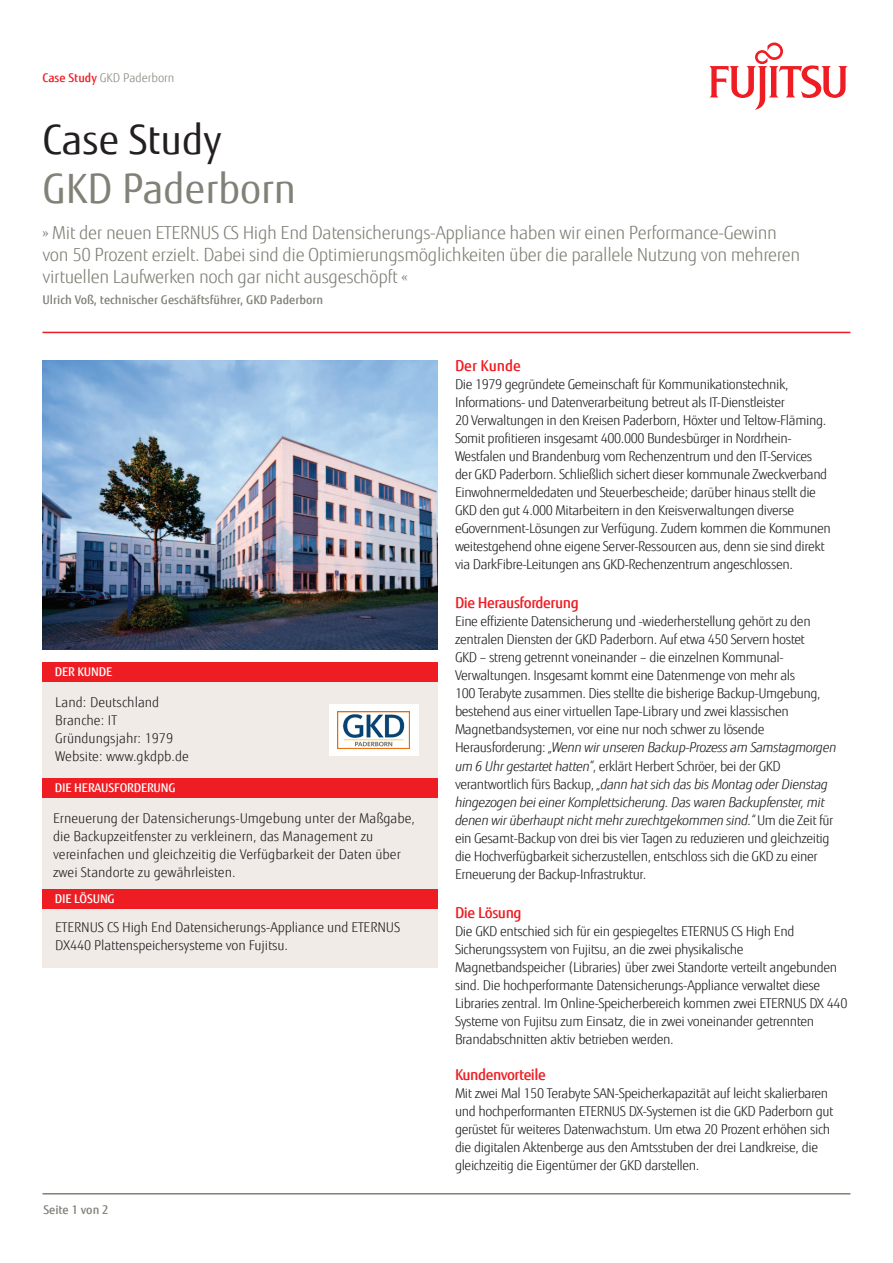
<style>
.page{position:relative;width:893px;height:1263px;background:#fff}
.page>*{position:absolute;margin:0;border:0;box-sizing:border-box;transform-origin:0 0}
.t1{font:40.5px "Fujitsu Sans";color:#818178}
.t2{font:40.5px "Fujitsu Sans";color:#231f20}
.t3{font:300 18px/21.6px "Fujitsu Sans";letter-spacing:-.02em;color:#818178}
.Copytext{font:500 15px "Fujitsu Sans";letter-spacing:-.03em;color:#ee1d23}
.Copytext-2{font:500 15px "Fujitsu Sans";color:#ee1d23}
.Copytext-3{font:300 13.5px/18px "Fujitsu Sans";letter-spacing:-.03em;color:#231f20}
.Copytext-4{font:300 13.5px/18px "Fujitsu Sans";color:#231f20}
.Copytext-5{font:300 13.5px/18px "Fujitsu Sans";letter-spacing:-.01em;color:#231f20}
.t4{font:500 12px "Fujitsu Sans";color:#818178}
.t5{font:500 12px "Fujitsu Sans";letter-spacing:-.01em;color:#fff}
.t6{font:300 12px "Fujitsu Sans";color:#87867e}
.s1{font-weight:500;color:#ee1d23}
.s2{font-style:italic}
</style>
<div class="page">
<svg style="left:709px;top:43px;width:139px;height:67px"></svg>
<hr style="left:43px;top:332px;width:807px;height:1px;background:#ee1d23">
<hr style="left:43px;top:1193px;width:807px;height:1px;background:#818178">
<div style="left:43px;top:674px;width:395px;height:294px;background:#f1ebe7"></div>
<div style="left:43px;top:662px;width:395px;height:20px;background:#ee1d23"></div>
<div style="left:43px;top:778px;width:395px;height:20px;background:#ee1d23"></div>
<div style="left:43px;top:889px;width:395px;height:20px;background:#ee1d23"></div>
<img style="left:43px;top:361px;width:395px;height:288px">
<div style="left:329px;top:704px;width:89px;height:51px;background:#fff"></div>
<img style="left:338px;top:711px;width:71px;height:37px">
<p class="t6" style="left:43px;top:71px;width:133px"><span class="s1">Case Study</span> GKD Paderborn</p>
<p class="t2" style="left:43px;top:115px;width:181px">Case Study</p>
<p class="t1" style="left:43px;top:164px;width:255px">GKD Paderborn</p>
<p class="t3" style="left:43px;top:222px;width:759px">» Mit der neuen ETERNUS CS High End Datensicherungs-Appliance haben wir einen Performance-Gewinn von 50 Prozent erzielt. Dabei sind die Optimierungsmöglichkeiten über die parallele Nutzung von mehreren virtuellen Laufwerken noch gar nicht ausgeschöpft «</p>
<p class="t4" style="left:43px;top:293px;width:282px">Ulrich Voß, technischer Geschäftsführer, GKD Paderborn</p>
<p class="t5" style="left:55px;top:664px;width:59px">DER KUNDE</p>
<p class="Copytext-4" style="left:55px;top:693px;width:106px">Land: Deutschland</p>
<p class="Copytext-4" style="left:55px;top:711px;width:63px">Branche: IT</p>
<p class="Copytext-4" style="left:55px;top:729px;width:119px">Gründungsjahr: 1979</p>
<p class="Copytext-4" style="left:55px;top:747px;width:135px">Website: www.gkdpb.de</p>
<p class="t5" style="left:55px;top:781px;width:122px">DIE HERAUSFORDERUNG</p>
<p class="Copytext-4" style="left:53px;top:809px;width:363px">Erneuerung der Datensicherungs-Umgebung unter der Maßgabe, die Backupzeitfenster zu verkleinern, das Management zu vereinfachen und gleichzeitig die Verfügbarkeit der Daten über zwei Standorte zu gewährleisten.</p>
<p class="t5" style="left:55px;top:892px;width:61px">DIE LÖSUNG</p>
<p class="Copytext-5" style="left:55px;top:918px;width:346px">ETERNUS CS High End Datensicherungs-Appliance und ETERNUS<br>DX440 Plattenspeichersysteme von Fujitsu.</p>
<p class="t4" style="left:43px;top:1202px;width:67px">Seite 1 von 2</p>
<p class="Copytext-2" style="left:455px;top:356px;width:68px">Der Kunde</p>
<p class="Copytext-3" style="left:455px;top:375px;width:377px">Die 1979 gegründete Gemeinschaft für Kommunikationstechnik, Informations- und Datenverarbeitung betreut als IT-Dienstleister<br>20 Verwaltungen in den Kreisen Paderborn, Höxter und Teltow-Fläming.<br>Somit profitieren insgesamt 400.000 Bundesbürger in Nordrhein-Westfalen und Brandenburg vom Rechenzentrum und den IT-Services der GKD Paderborn. Schließlich sichert dieser kommunale Zweckverband Einwohnermeldedaten und Steuerbescheide; darüber hinaus stellt die GKD den gut 4.000 Mitarbeitern in den Kreisverwaltungen diverse eGovernment-Lösungen zur Verfügung. Zudem kommen die Kommunen weitestgehend ohne eigene Server-Ressourcen aus, denn sie sind direkt via DarkFibre-Leitungen ans GKD-Rechenzentrum angeschlossen.</p>
<p class="Copytext" style="left:455px;top:594px;width:125px">Die Herausforderung</p>
<p class="Copytext-3" style="left:455px;top:613px;width:383px">Eine effiziente Datensicherung und -wiederherstellung gehört zu den zentralen Diensten der GKD Paderborn. Auf etwa 450 Servern hostet<br>GKD – streng getrennt voneinander – die einzelnen Kommunal-Verwaltungen. Insgesamt kommt eine Datenmenge von mehr als<br>100 Terabyte zusammen. Dies stellte die bisherige Backup-Umgebung, bestehend aus einer virtuellen Tape-Library und zwei klassischen Magnetbandsystemen, vor eine nur noch schwer zu lösende Herausforderung: <span class="s2">„Wenn wir unseren Backup-Prozess am Samstagmorgen um 6 Uhr gestartet hatten“</span>, erklärt Herbert Schröer, bei der GKD verantwortlich fürs Backup, <span class="s2">„dann hat sich das bis Montag oder Dienstag hingezogen bei einer Komplettsicherung. Das waren Backupfenster, mit denen wir überhaupt nicht mehr zurechtgekommen sind.“</span> Um die Zeit für ein Gesamt-Backup von drei bis vier Tagen zu reduzieren und gleichzeitig die Hochverfügbarkeit sicherzustellen, entschloss sich die GKD zu einer Erneuerung der Backup-Infrastruktur.</p>
<p class="Copytext" style="left:455px;top:903px;width:68px">Die Lösung</p>
<p class="Copytext-3" style="left:455px;top:922px;width:394px">Die GKD entschied sich für ein gespiegeltes ETERNUS CS High End Sicherungssystem von Fujitsu, an die zwei physikalische Magnetbandspeicher (Libraries) über zwei Standorte verteilt angebunden sind. Die hochperformante Datensicherungs-Appliance verwaltet diese Libraries zentral. Im Online-Speicherbereich kommen zwei ETERNUS DX 440<br>Systeme von Fujitsu zum Einsatz, die in zwei voneinander getrennten Brandabschnitten aktiv betrieben werden.</p>
<p class="Copytext" style="left:455px;top:1065px;width:92px">Kundenvorteile</p>
<p class="Copytext-3" style="left:455px;top:1084px;width:380px">Mit zwei Mal 150 Terabyte SAN-Speicherkapazität auf leicht skalierbaren und hochperformanten ETERNUS DX-Systemen ist die GKD Paderborn gut gerüstet für weiteres Datenwachstum. Um etwa 20 Prozent erhöhen sich die digitalen Aktenberge aus den Amtsstuben der drei Landkreise, die gleichzeitig die Eigentümer der GKD darstellen.</p>
</div>
